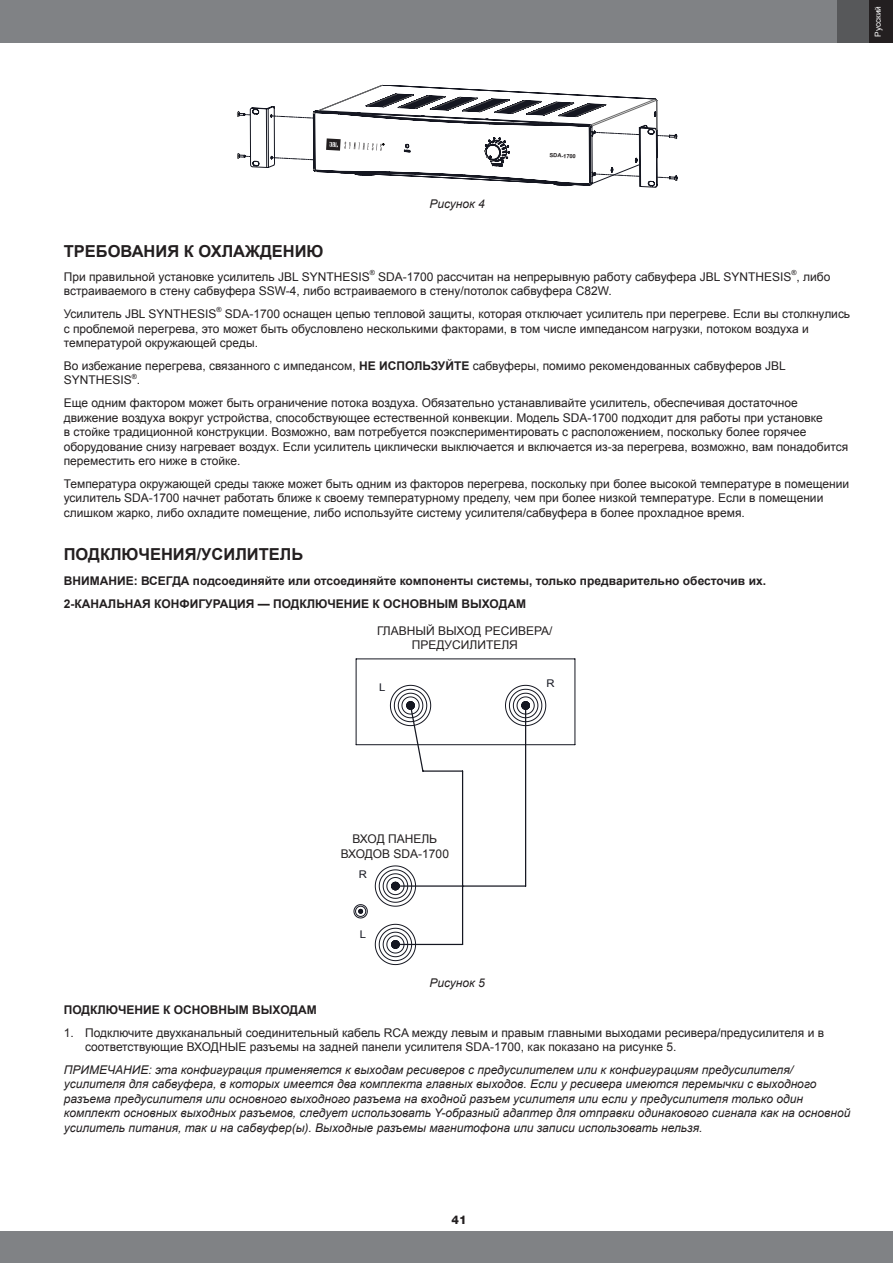
<style>
.page{position:relative;width:893px;height:1263px;background:#fff}
.page>*{position:absolute;margin:0;border:0;box-sizing:border-box;transform-origin:0 0}
.t1{font:700 16.5px "Arial";color:#231f20}
.t2{font:12px/14.4px "Arial";color:#231f20}
.t3{font:italic 12px/14.4px "Arial";color:#231f20}
.t4{font:700 12px "Arial";color:#231f20}
.t5{font:800 12px "Helvetica Neue LT Pro";color:#231f20}
.t6{font:10.65px "Arial";color:#151721;scale:1.06 1}
.t7{font:8.25px "Arial";color:#fff}
.t8{font:7.05px "Arial";color:#231f20}
.t9{font:700 5.7px "Arial";color:#231f20}
.s1{font-weight:700}
</style>
<div class="page">
<div style="left:0;top:1231px;width:893px;height:32px;background:#808285"></div>
<div style="left:0;top:0;width:838px;height:43px;background:#808285"></div>
<div style="left:838px;top:0;width:55px;height:43px;background:#57585a"></div>
<div style="left:869px;top:0;width:24px;height:43px;background:#231f20"></div>
<svg style="left:237px;top:85px;width:440px;height:102px"></svg>
<svg style="left:383px;top:684px;width:164px;height:281px"></svg>
<hr style="left:356px;top:659px;width:1px;height:86px;background:#151721">
<hr style="left:356px;top:659px;width:219px;height:1px;background:#151721">
<hr style="left:356px;top:744px;width:219px;height:1px;background:#151721">
<hr style="left:575px;top:659px;width:1px;height:86px;background:#151721">
<svg style="left:353px;top:689px;width:189px;height:272px"></svg>
<p class="t7" style="left:872px;top:37px;width:32px;rotate:-90deg">Русский</p>
<p class="t3" style="left:429px;top:197px;width:57px">Рисунок 4</p>
<p class="t9" style="left:550px;top:151px;width:28px;rotate:4deg">SDA-1700</p>
<h1 class="t1" style="left:64px;top:240px;width:81px">ТРЕ БОВАНИ</h1>
<h1 class="t1" style="left:167px;top:240px;width:79px">Я К ОХЛАЖДЕНИ</h1>
<h1 class="t1" style="left:307px;top:240px;width:19px">Ю</h1>
<p class="t2" style="left:64px;top:270px;width:307px">При правильной установке усилитель JBL SYNTHESIS</p>
<p class="t8" style="left:370px;top:268px;width:7px">®</p>
<p class="t2" style="left:378px;top:270px;width:454px">SDA-1700 рассчитан на непрерывную работу сабвуфера JBL SYNTHESIS , либо</p>
<p class="t8" style="left:791px;top:268px;width:7px">®</p>
<p class="t2" style="left:64px;top:280px;width:549px;line-height:23px">встраиваемого в стену сабвуфера SSW-4, либо встраиваемого в стену/потолок сабвуфера C82W.<br>Усилитель JBL SYNTHESIS</p>
<p class="t8" style="left:216px;top:305px;width:7px">®</p>
<p class="t2" style="left:64px;top:307px;width:788px;text-indent:161px">SDA-1700 оснащен цепью тепловой защиты, которая отключает усилитель при перегреве. Если вы столкнулись с проблемой перегрева, это может быть обусловлено несколькими факторами, в том числе импедансом нагрузки, потоком воздуха и температурой окружающей среды.</p>
<p class="t2" style="left:64px;top:359px;width:723px">Во избежание перегрева, связанного с импедансом, <span class="s1">НЕ ИСПОЛЬЗУЙТЕ</span> сабвуферы, помимо рекомендованных сабвуферов JBL<br>SYNTHESIS .</p>
<p class="t8" style="left:132px;top:371px;width:7px">®</p>
<p class="t2" style="left:64px;top:396px;width:786px">Еще одним фактором может быть ограничение потока воздуха. Обязательно устанавливайте усилитель, обеспечивая достаточное движение воздуха вокруг устройства, способствующее естественной конвекции. Модель SDA-1700 подходит для работы при установке<br>в стойке традиционной конструкции. Возможно, вам потребуется поэкспериментировать с расположением, поскольку более горячее оборудование снизу нагревает воздух. Если усилитель циклически выключается и включается из-за перегрева, возможно, вам понадобится переместить его ниже в стойке.</p>
<p class="t2" style="left:64px;top:476px;width:787px">Температура окружающей среды также может быть одним из факторов перегрева, поскольку при более высокой температуре в помещении усилитель SDA-1700 начнет работать ближе к своему температурному пределу, чем при более низкой температуре. Если в помещении слишком жарко, либо охладите помещение, либо используйте систему усилителя/сабвуфера в более прохладное время.</p>
<h1 class="t1" style="left:64px;top:544px;width:99px">ПОДКЛЮЧЕНИ</h1>
<h1 class="t1" style="left:185px;top:544px;width:120px">Я/УСИЛИТЕЛЬ</h1>
<p class="t4" style="left:64px;top:573px;width:46px">ВНИМАНИЕ</p>
<p class="t4" style="left:134px;top:573px;width:634px">: ВСЕГДА подсоединяйте или отсоединяйте компоненты системы, только предварительно обесточив их.</p>
<p class="t4" style="left:64px;top:595px;width:28px">2-КАНА</p>
<p class="t4" style="left:108px;top:595px;width:237px">ЛЬНАЯ КОНФИГУРАЦИЯ — ПОДКЛЮЧЕНИЕ</p>
<p class="t4" style="left:372px;top:595px;width:127px">К ОСНОВНЫМ ВЫХОДА</p>
<p class="t4" style="left:516px;top:595px;width:11px">М</p>
<p class="t2" style="left:377px;top:624px;width:177px;text-align:center">ГЛАВНЫЙ ВЫХОД РЕСИВЕРА/<br>ПРЕДУСИЛИТЕЛЯ</p>
<p class="t6" style="left:379px;top:680px;width:7px">L</p>
<p class="t6" style="left:547px;top:676px;width:9px">R</p>
<p class="t2" style="left:341px;top:832px;width:110px;text-align:center">ВХОД ПАНЕЛЬ<br>ВХОДОВ SDA-1700</p>
<p class="t6" style="left:359px;top:868px;width:9px">R</p>
<p class="t6" style="left:360px;top:927px;width:7px">L</p>
<p class="t3" style="left:429px;top:975px;width:57px">Рисунок 5</p>
<p class="t4" style="left:64px;top:1001px;width:72px">ПОДКЛЮЧЕНИЕ</p>
<p class="t4" style="left:163px;top:1001px;width:127px">К ОСНОВНЫМ ВЫХОДА</p>
<p class="t4" style="left:307px;top:1001px;width:11px">М</p>
<p class="t2" style="left:85px;top:1025px;width:741px;text-indent:-21px">1. Подключите двухканальный соединительный кабель RCA между левым и правым главными выходами ресивера/предусилителя и в соответствующие ВХОДНЫЕ разъемы на задней панели усилителя SDA-1700, как показано на рисунке 5.</p>
<p class="t3" style="left:64px;top:1063px;width:788px">ПРИМЕЧАНИЕ: эта конфигурация применяется к выходам ресиверов с предусилителем или к конфигурациям предусилителя/ усилителя для сабвуфера, в которых имеется два комплекта главных выходов. Если у ресивера имеются перемычки с выходного разъема предусилителя или основного выходного разъема на входной разъем усилителя или если у предусилителя только один комплект основных выходных разъемов, следует использовать Y-образный адаптер для отправки одинакового сигнала как на основной усилитель питания, так и на сабвуфер(ы). Выходные разъемы магнитофона или записи использовать нельзя.</p>
<p class="t5" style="left:451px;top:1212px;width:17px">41</p>
</div>
